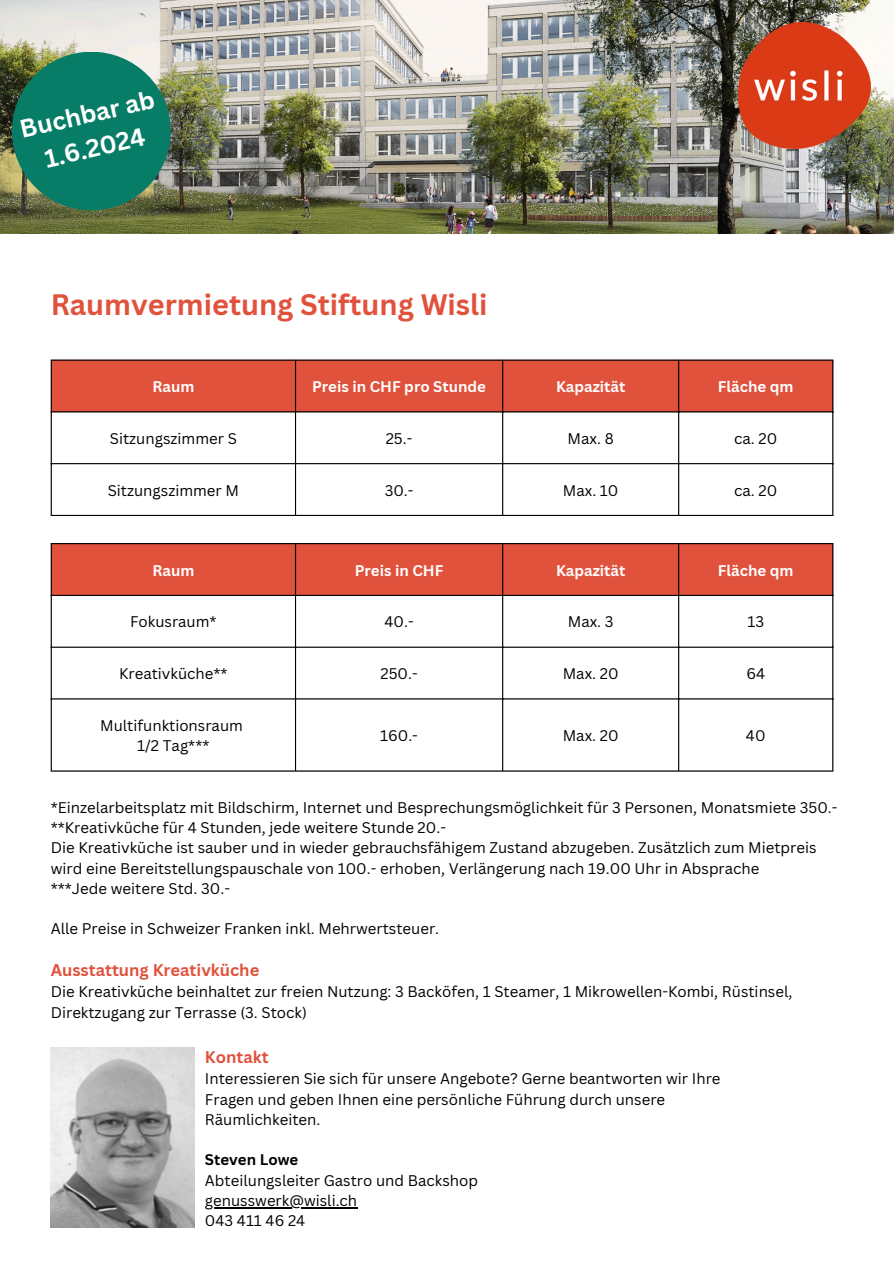
<style>
.page{position:relative;width:894px;height:1264px;background:#fff}
.page>*{position:absolute;margin:0;border:0;box-sizing:border-box;transform-origin:0 0}
.t1{font:700 28.8px "Canva Sans";color:#e1523d}
.t2{font:700 24.6px/34.3px "Canva Sans";color:#fff;text-align:center}
.t3{font:700 16.5px "Canva Sans";color:#e1523d}
.t4{font:15px/20.2px "Canva Sans";color:#000}
.t5{font:700 15px "Canva Sans";color:#fff}
.t6{font:700 15px "Canva Sans";color:#000}
</style>
<div class="page">
<div style="left:52px;top:361px;width:780px;height:50px;background:#e1523d"></div>
<hr style="left:51px;top:361px;width:1px;height:154px;background:#000">
<hr style="left:295px;top:361px;width:1px;height:154px;background:#000">
<hr style="left:502px;top:361px;width:1px;height:154px;background:#000">
<hr style="left:678px;top:361px;width:1px;height:154px;background:#000">
<hr style="left:832px;top:361px;width:1px;height:154px;background:#000">
<hr style="left:51px;top:359px;width:782px;height:2px;background:#000">
<hr style="left:51px;top:411px;width:782px;height:1px;background:#000">
<hr style="left:51px;top:463px;width:782px;height:1px;background:#000">
<hr style="left:51px;top:515px;width:782px;height:1px;background:#000">
<hr style="left:205px;top:1206px;width:152px;height:1px;background:#000">
<div style="left:52px;top:544px;width:780px;height:51px;background:#e1523d"></div>
<hr style="left:51px;top:544px;width:1px;height:226px;background:#000">
<hr style="left:295px;top:544px;width:1px;height:226px;background:#000">
<hr style="left:502px;top:544px;width:1px;height:226px;background:#000">
<hr style="left:678px;top:544px;width:1px;height:226px;background:#000">
<hr style="left:832px;top:544px;width:1px;height:226px;background:#000">
<hr style="left:51px;top:543px;width:782px;height:1px;background:#000">
<hr style="left:51px;top:595px;width:782px;height:1px;background:#000">
<hr style="left:51px;top:646px;width:782px;height:1px;background:#000">
<hr style="left:51px;top:698px;width:782px;height:1px;background:#000">
<hr style="left:51px;top:770px;width:782px;height:1px;background:#000">
<img style="left:51px;top:1047px;width:144px;height:180px">
<img style="left:0;top:0;width:893px;height:234px">
<div style="left:12px;top:52px;width:159px;height:158px;background:#077d68;border-radius:50%"></div>
<img style="left:738px;top:23px;width:131px;height:126px">
<p class="t2" style="left:16px;top:112px;width:139px;rotate:-13deg">Buchbar ab<br>1.6.2024</p>
<p class="t1" style="left:51px;top:284px;width:438px">Raumvermietung Stiftung Wisli</p>
<p class="t5" style="left:152px;top:376px;width:43px">Raum</p>
<h2 class="t5" style="left:312px;top:376px;width:175px">Preis in CHF pro Stunde</h2>
<p class="t5" style="left:556px;top:376px;width:71px">Kapazität</p>
<h1 class="t5" style="left:717px;top:376px;width:77px">Fläche qm</h1>
<p class="t4" style="left:110px;top:428px;width:128px">Sitzungszimmer S</p>
<p class="t4" style="left:385px;top:428px;width:28px">25.-</p>
<p class="t4" style="left:567px;top:428px;width:48px">Max. 8</p>
<p class="t4" style="left:734px;top:428px;width:45px">ca. 20</p>
<p class="t4" style="left:108px;top:480px;width:133px">Sitzungszimmer M</p>
<p class="t4" style="left:384px;top:480px;width:30px">30.-</p>
<p class="t4" style="left:562px;top:480px;width:57px">Max. 10</p>
<p class="t4" style="left:734px;top:480px;width:45px">ca. 20</p>
<p class="t5" style="left:152px;top:559px;width:43px">Raum</p>
<p class="t5" style="left:355px;top:559px;width:90px">Preis in CHF</p>
<p class="t5" style="left:556px;top:559px;width:71px">Kapazität</p>
<p class="t5" style="left:717px;top:559px;width:77px">Fläche qm</p>
<p class="t4" style="left:130px;top:611px;width:88px">Fokusraum*</p>
<p class="t4" style="left:384px;top:611px;width:31px">40.-</p>
<p class="t4" style="left:567px;top:611px;width:47px">Max. 3</p>
<p class="t4" style="left:747px;top:611px;width:18px">13</p>
<p class="t4" style="left:119px;top:663px;width:110px">Kreativküche**</p>
<p class="t4" style="left:380px;top:663px;width:39px">250.-</p>
<p class="t4" style="left:562px;top:663px;width:57px">Max. 20</p>
<p class="t4" style="left:746px;top:663px;width:20px">64</p>
<p class="t4" style="left:100px;top:715px;width:144px">Multifunktionsraum</p>
<p class="t4" style="left:137px;top:735px;width:74px">1/2 Tag***</p>
<p class="t4" style="left:380px;top:725px;width:39px">160.-</p>
<p class="t4" style="left:562px;top:725px;width:57px">Max. 20</p>
<p class="t4" style="left:745px;top:725px;width:21px">40</p>
<p class="t4" style="left:51px;top:796px;width:788px">*Einzelarbeitsplatz mit Bildschirm, Internet und Besprechungsmöglichkeit für 3 Personen, Monatsmiete 350.-</p>
<p class="t4" style="left:51px;top:817px;width:397px">**Kreativküche für 4 Stunden, jede weitere Stunde 20.-</p>
<p class="t4" style="left:51px;top:837px;width:767px">Die Kreativküche ist sauber und in wieder gebrauchsfähigem Zustand abzugeben. Zusätzlich zum Mietpreis wird eine Bereitstellungspauschale von 100.- erhoben, Verlängerung nach 19.00 Uhr in Absprache</p>
<p class="t4" style="left:51px;top:877px;width:181px">***Jede weitere Std. 30.-</p>
<p class="t4" style="left:51px;top:918px;width:390px">Alle Preise in Schweizer Franken inkl. Mehrwertsteuer.</p>
<p class="t3" style="left:51px;top:958px;width:210px">Ausstattung Kreativküche</p>
<p class="t4" style="left:51px;top:981px;width:743px">Die Kreativküche beinhaltet zur freien Nutzung: 3 Backöfen, 1 Steamer, 1 Mikrowellen-Kombi, Rüstinsel,<br>Direktzugang zur Terrasse (3. Stock)</p>
<p class="t3" style="left:205px;top:1045px;width:65px">Kontakt</p>
<p class="t4" style="left:205px;top:1068px;width:517px">Interessieren Sie sich für unsere Angebote? Gerne beantworten wir Ihre<br>Fragen und geben Ihnen eine persönliche Führung durch unsere<br>Räumlichkeiten.</p>
<p class="t6" style="left:205px;top:1149px;width:95px">Steven Lowe</p>
<p class="t4" style="left:205px;top:1169px;width:274px">Abteilungsleiter Gastro und Backshop</p>
<p class="t4" style="left:205px;top:1189px;width:154px">genusswerk@wisli.ch</p>
<p class="t4" style="left:205px;top:1210px;width:102px">043 411 46 24</p>
</div>
